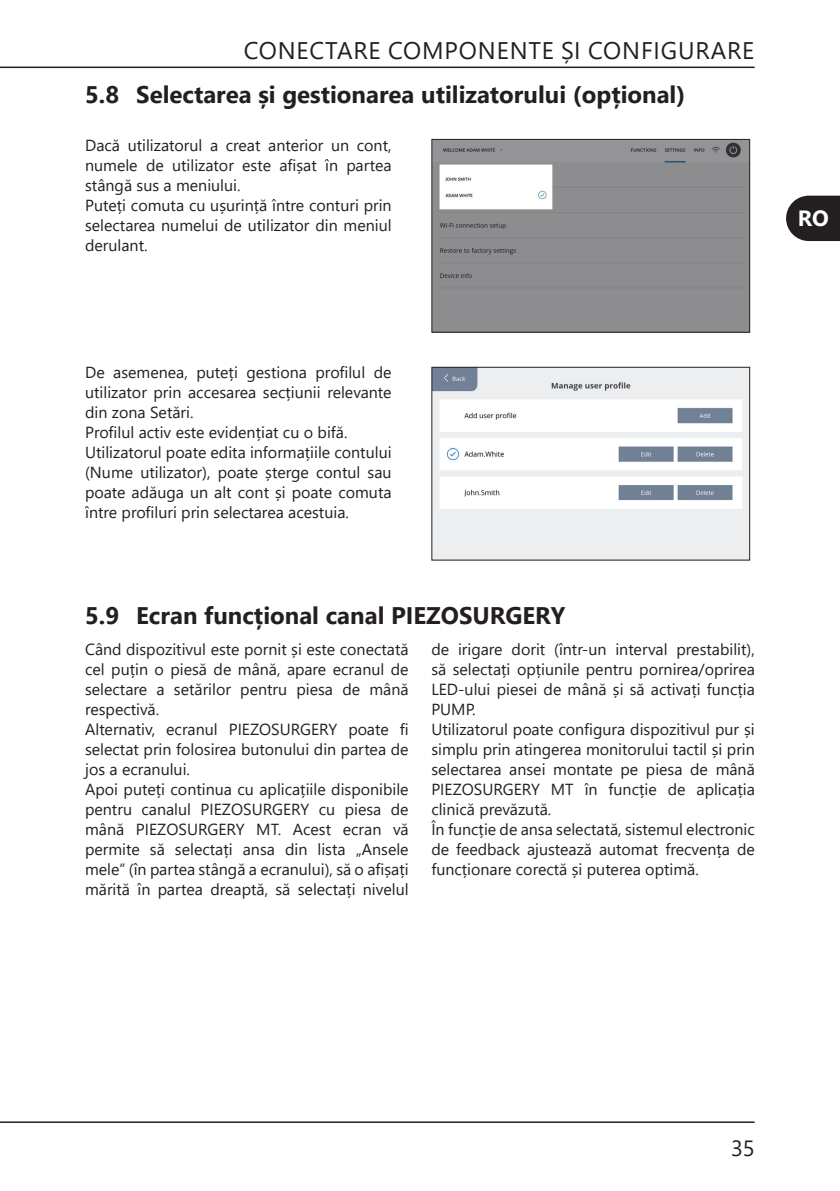
<style>
.page{position:relative;width:840px;height:1191px;background:#fff}
.page>*{position:absolute;margin:0;border:0;box-sizing:border-box;transform-origin:0 0}
.t1{font:700 24px "Segoe UI";color:#231f20}
.t2{font:24px "Segoe UI";color:#231f20}
.t3{font:22px "Segoe UI";color:#231f20}
.t4{font:700 22px "Segoe UI";color:#fff}
.t5{font:16px/20px "Segoe UI";color:#231f20}
</style>
<div class="page">
<hr style="left:0;top:67px;width:753px;height:1px;background:#231f20">
<hr style="left:0;top:1121px;width:753px;height:2px;background:#231f20">
<svg style="left:786px;top:195px;width:53px;height:46px;background:#3a3637"></svg>
<img style="left:433px;top:141px;width:314px;height:190px">
<div style="left:431px;top:139px;width:318px;height:194px;border:1px solid #231f20"></div>
<img style="left:433px;top:369px;width:314px;height:189px">
<div style="left:431px;top:367px;width:318px;height:193px;border:1px solid #231f20"></div>
<h1 class="t2" style="left:243px;top:28px;width:32px">Conectare</h1>
<h1 class="t2" style="left:388px;top:28px;width:33px">Componente</h1>
<h1 class="t2" style="left:561px;top:28px;width:58px">și Configurare</h1>
<h1 class="t1" style="left:85px;top:71px;width:601px">5.8 Selectarea și gestionarea utilizatorului (opțional)</h1>
<p class="t5" style="left:85px;top:133px;width:308px">Dacă utilizatorul a creat anterior un cont, numele de utilizator este afișat în partea stângă sus a meniului.<br>Puteți comuta cu ușurință între conturi prin selectarea numelui de utilizator din meniul derulant.</p>
<h2 class="t4" style="left:797px;top:198px;width:32px">RO</h2>
<p class="t5" style="left:85px;top:361px;width:308px">De asemenea, puteți gestiona profilul de utilizator prin accesarea secțiunii relevante din zona Setări.<br>Profilul activ este evidențiat cu o bifă.<br>Utilizatorul poate edita informațiile contului (Nume utilizator), poate șterge contul sau poate adăuga un alt cont și poate comuta între profiluri prin selectarea acestuia.</p>
<h1 class="t1" style="left:85px;top:593px;width:481px">5.9 Ecran funcțional canal PIEZOSURGERY</h1>
<p class="t5" style="left:85px;top:638px;width:325px">Când dispozitivul este pornit și este conectată cel puțin o piesă de mână, apare ecranul de selectare a setărilor pentru piesa de mână respectivă.<br>Alternativ, ecranul PIEZOSURGERY poate fi selectat prin folosirea butonului din partea de jos a ecranului.<br>Apoi puteți continua cu aplicațiile disponibile pentru canalul PIEZOSURGERY cu piesa de mână PIEZOSURGERY MT. Acest ecran vă permite să selectați ansa din lista „Ansele mele” (în partea stângă a ecranului), să o afișați mărită în partea dreaptă, să selectați nivelul</p>
<p class="t5" style="left:431px;top:638px;width:325px">de irigare dorit (într-un interval prestabilit), să selectați opțiunile pentru pornirea/oprirea LED-ului piesei de mână și să activați funcția PUMP.<br>Utilizatorul poate configura dispozitivul pur și simplu prin atingerea monitorului tactil și prin selectarea ansei montate pe piesa de mână PIEZOSURGERY MT în funcție de aplicația clinică prevăzută.<br>În funcție de ansa selectată, sistemul electronic de feedback ajustează automat frecvența de funcționare corectă și puterea optimă.</p>
<h2 class="t3" style="left:730px;top:1127px;width:25px">35</h2>
</div>
